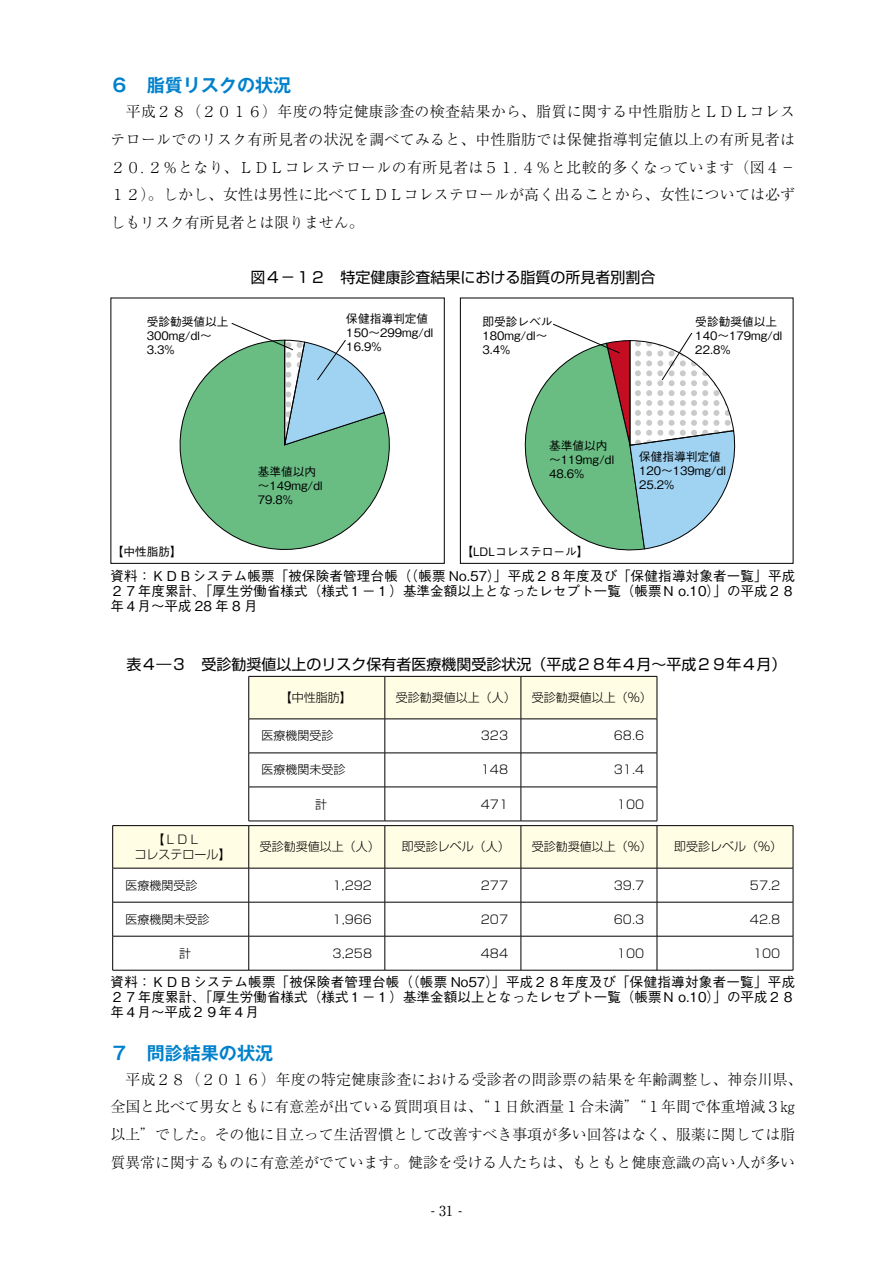
<style>
.page{position:relative;width:893px;height:1263px;background:#fff}
.page>*{position:absolute;margin:0;border:0;box-sizing:border-box;transform-origin:0 0}
.t1{font:700 18px "Gothic MB101 Pro De";color:#0081cc}
.t2{font:15px "Shin Go Pro";color:#000}
.t3{font:300 14.85px/27.6px "Ryumin Pro";letter-spacing:.01em;color:#000}
.t4{font:13.8px "Ryumin Pro";color:#000}
.t5{font:500 13.5px/14.9px "Gothic BBB Pro";letter-spacing:.01em;color:#000;text-align:justify}
.t6{font:300 12px/15px "Shin Go Pro";color:#000}
.t7{font:11.7px/13.8px "Gothic BBB Pr 6 N Medium 90 pv RKSJ H";color:#000}
</style>
<div class="page">
<svg style="left:111px;top:298px;width:682px;height:266px"></svg>
<svg style="left:166px;top:339px;width:236px;height:224px"></svg>
<svg style="left:231px;top:322px;width:154px;height:124px"></svg>
<svg style="left:518px;top:323px;width:224px;height:234px"></svg>
<div style="left:249px;top:677px;width:408px;height:42px;background:#fffde4"></div>
<hr style="left:249px;top:676px;width:136px;height:1px;background:#000">
<hr style="left:248px;top:676px;width:1px;height:43px;background:#000">
<hr style="left:385px;top:676px;width:136px;height:1px;background:#000">
<hr style="left:385px;top:676px;width:1px;height:43px;background:#000">
<hr style="left:521px;top:676px;width:136px;height:1px;background:#000">
<hr style="left:521px;top:676px;width:1px;height:43px;background:#000">
<hr style="left:657px;top:676px;width:1px;height:43px;background:#000">
<hr style="left:249px;top:719px;width:136px;height:1px;background:#000">
<hr style="left:248px;top:719px;width:1px;height:34px;background:#000">
<hr style="left:385px;top:719px;width:136px;height:1px;background:#000">
<hr style="left:385px;top:719px;width:1px;height:34px;background:#000">
<hr style="left:521px;top:719px;width:136px;height:1px;background:#000">
<hr style="left:521px;top:719px;width:1px;height:34px;background:#000">
<hr style="left:657px;top:719px;width:1px;height:34px;background:#000">
<hr style="left:249px;top:753px;width:136px;height:1px;background:#000">
<hr style="left:248px;top:753px;width:1px;height:34px;background:#000">
<hr style="left:385px;top:753px;width:136px;height:1px;background:#000">
<hr style="left:385px;top:753px;width:1px;height:34px;background:#000">
<hr style="left:521px;top:753px;width:136px;height:1px;background:#000">
<hr style="left:521px;top:753px;width:1px;height:34px;background:#000">
<hr style="left:657px;top:753px;width:1px;height:34px;background:#000">
<hr style="left:249px;top:787px;width:136px;height:1px;background:#000">
<hr style="left:248px;top:787px;width:1px;height:34px;background:#000">
<hr style="left:385px;top:787px;width:136px;height:1px;background:#000">
<hr style="left:385px;top:787px;width:1px;height:34px;background:#000">
<hr style="left:521px;top:787px;width:136px;height:1px;background:#000">
<hr style="left:521px;top:787px;width:1px;height:34px;background:#000">
<hr style="left:657px;top:787px;width:1px;height:34px;background:#000">
<hr style="left:249px;top:821px;width:136px;height:1px;background:#000">
<hr style="left:385px;top:821px;width:136px;height:1px;background:#000">
<hr style="left:521px;top:821px;width:136px;height:1px;background:#000">
<div style="left:113px;top:826px;width:680px;height:42px;background:#fffde4"></div>
<hr style="left:112px;top:825px;width:137px;height:1px;background:#000">
<hr style="left:112px;top:826px;width:1px;height:42px;background:#000">
<hr style="left:249px;top:825px;width:136px;height:1px;background:#000">
<hr style="left:248px;top:826px;width:1px;height:42px;background:#000">
<hr style="left:385px;top:825px;width:136px;height:1px;background:#000">
<hr style="left:385px;top:826px;width:1px;height:42px;background:#000">
<hr style="left:521px;top:825px;width:136px;height:1px;background:#000">
<hr style="left:521px;top:826px;width:1px;height:42px;background:#000">
<hr style="left:657px;top:825px;width:136px;height:1px;background:#000">
<hr style="left:657px;top:826px;width:1px;height:42px;background:#000">
<hr style="left:793px;top:826px;width:1px;height:42px;background:#000">
<hr style="left:112px;top:868px;width:137px;height:1px;background:#000">
<hr style="left:112px;top:868px;width:1px;height:34px;background:#000">
<hr style="left:249px;top:868px;width:136px;height:1px;background:#000">
<hr style="left:248px;top:868px;width:1px;height:34px;background:#000">
<hr style="left:385px;top:868px;width:136px;height:1px;background:#000">
<hr style="left:385px;top:868px;width:1px;height:34px;background:#000">
<hr style="left:521px;top:868px;width:136px;height:1px;background:#000">
<hr style="left:521px;top:868px;width:1px;height:34px;background:#000">
<hr style="left:657px;top:868px;width:136px;height:1px;background:#000">
<hr style="left:657px;top:868px;width:1px;height:34px;background:#000">
<hr style="left:793px;top:868px;width:1px;height:34px;background:#000">
<hr style="left:112px;top:902px;width:137px;height:1px;background:#000">
<hr style="left:112px;top:902px;width:1px;height:34px;background:#000">
<hr style="left:249px;top:902px;width:136px;height:1px;background:#000">
<hr style="left:248px;top:902px;width:1px;height:34px;background:#000">
<hr style="left:385px;top:902px;width:136px;height:1px;background:#000">
<hr style="left:385px;top:902px;width:1px;height:34px;background:#000">
<hr style="left:521px;top:902px;width:136px;height:1px;background:#000">
<hr style="left:521px;top:902px;width:1px;height:34px;background:#000">
<hr style="left:657px;top:902px;width:136px;height:1px;background:#000">
<hr style="left:657px;top:902px;width:1px;height:34px;background:#000">
<hr style="left:793px;top:902px;width:1px;height:34px;background:#000">
<hr style="left:112px;top:936px;width:137px;height:1px;background:#000">
<hr style="left:112px;top:936px;width:1px;height:34px;background:#000">
<hr style="left:249px;top:936px;width:136px;height:1px;background:#000">
<hr style="left:248px;top:936px;width:1px;height:34px;background:#000">
<hr style="left:385px;top:936px;width:136px;height:1px;background:#000">
<hr style="left:385px;top:936px;width:1px;height:34px;background:#000">
<hr style="left:521px;top:936px;width:136px;height:1px;background:#000">
<hr style="left:521px;top:936px;width:1px;height:34px;background:#000">
<hr style="left:657px;top:936px;width:136px;height:1px;background:#000">
<hr style="left:657px;top:936px;width:1px;height:34px;background:#000">
<hr style="left:793px;top:936px;width:1px;height:34px;background:#000">
<hr style="left:112px;top:970px;width:137px;height:1px;background:#000">
<hr style="left:249px;top:970px;width:136px;height:1px;background:#000">
<hr style="left:385px;top:970px;width:136px;height:1px;background:#000">
<hr style="left:521px;top:970px;width:136px;height:1px;background:#000">
<hr style="left:657px;top:970px;width:136px;height:1px;background:#000">
<p class="t1" style="left:111px;top:71px;width:182px">６　脂質リスクの状況</p>
<p class="t3" style="left:111px;top:97px;width:686px">　平成２８（２０１６）年度の特定健康診査の検査結果から、脂質に関する中性脂肪とＬＤＬコレステロールでのリスク有所見者の状況を調べてみると、中性脂肪では保健指導判定値以上の有所見者は</p>
<p class="t3" style="left:111px;top:152px;width:686px;text-align:justify">２０. ２％となり、ＬＤＬコレステロールの有所見者は５１. ４％と比較的多くなっています（図４－１２）。しかし、女性は男性に比べてＬＤＬコレステロールが高く出ることから、女性については必ずしもリスク有所見者とは限りません。</p>
<p class="t2" style="left:250px;top:265px;width:406px">図４－１２　特定健康診査結果における脂質の所見者別割合</p>
<p class="t7" style="left:346px;top:311px;width:89px">保健指導判定値<br>150～299mg/dl<br>16.9%</p>
<p class="t7" style="left:147px;top:314px;width:83px">受診勧奨値以上<br>300mg/dl～<br>3.3%</p>
<p class="t7" style="left:482px;top:314px;width:72px">即受診レベル<br>180mg/dl～<br>3.4%</p>
<p class="t7" style="left:695px;top:314px;width:89px">受診勧奨値以上<br>140～179mg/dl<br>22.8%</p>
<p class="t7" style="left:258px;top:464px;width:67px">基準値以内～149mg/dl<br>79.8%</p>
<p class="t7" style="left:549px;top:438px;width:67px">基準値以内～119mg/dl<br>48.6%</p>
<p class="t7" style="left:639px;top:449px;width:89px">保健指導判定値<br>120～139mg/dl<br>25.2%</p>
<p class="t7" style="left:112px;top:544px;width:72px">【中性脂肪】</p>
<p class="t7" style="left:461px;top:544px;width:129px">【LDLコレステロール】</p>
<p class="t5" style="left:111px;top:567px;width:686px">資料：ＫＤＢシステム帳票｢被保険者管理台帳（（帳票 No.57）」平成２８年度及び「保健指導対象者一覧」平成２７年度累計、「厚生労働省様式（様式１－１）基準金額以上となったレセプト一覧（帳票Ｎ o.10）｣の平成２８年４月～平成 28 年 8 月</p>
<p class="t2" style="left:127px;top:652px;width:661px">表４―３　受診勧奨値以上のリスク保有者医療機関受診状況（平成２８年４月～平成２９年４月）</p>
<p class="t6" style="left:280px;top:689px;width:73px">【中性脂肪】</p>
<p class="t6" style="left:396px;top:689px;width:121px">受診勧奨値以上（人）</p>
<p class="t6" style="left:532px;top:689px;width:121px">受診勧奨値以上（％）</p>
<p class="t6" style="left:262px;top:727px;width:73px">医療機関受診</p>
<p class="t6" style="left:481px;top:727px;width:29px">323</p>
<p class="t6" style="left:614px;top:727px;width:32px">68.6</p>
<p class="t6" style="left:262px;top:761px;width:85px">医療機関未受診</p>
<p class="t6" style="left:481px;top:761px;width:29px">148</p>
<p class="t6" style="left:614px;top:761px;width:32px">31.4</p>
<p class="t6" style="left:315px;top:795px;width:13px">計</p>
<p class="t6" style="left:481px;top:795px;width:29px">471</p>
<p class="t6" style="left:617px;top:795px;width:29px">100</p>
<p class="t6" style="left:135px;top:830px;width:97px;text-indent:18px">【ＬＤＬ<br>コレステロール】</p>
<p class="t6" style="left:260px;top:838px;width:121px">受診勧奨値以上（人）</p>
<p class="t6" style="left:402px;top:838px;width:109px">即受診レベル（人）</p>
<p class="t6" style="left:532px;top:838px;width:121px">受診勧奨値以上（％）</p>
<p class="t6" style="left:674px;top:838px;width:109px">即受診レベル（％）</p>
<p class="t6" style="left:125px;top:876px;width:73px">医療機関受診</p>
<p class="t6" style="left:333px;top:876px;width:41px">1,292</p>
<p class="t6" style="left:481px;top:876px;width:29px">277</p>
<p class="t6" style="left:614px;top:876px;width:32px">39.7</p>
<p class="t6" style="left:750px;top:876px;width:32px">57.2</p>
<p class="t6" style="left:125px;top:910px;width:85px">医療機関未受診</p>
<p class="t6" style="left:333px;top:910px;width:41px">1,966</p>
<p class="t6" style="left:481px;top:910px;width:29px">207</p>
<p class="t6" style="left:614px;top:910px;width:32px">60.3</p>
<p class="t6" style="left:750px;top:910px;width:32px">42.8</p>
<p class="t6" style="left:179px;top:944px;width:13px">計</p>
<p class="t6" style="left:333px;top:944px;width:41px">3,258</p>
<p class="t6" style="left:481px;top:944px;width:29px">484</p>
<p class="t6" style="left:617px;top:944px;width:29px">100</p>
<p class="t6" style="left:753px;top:944px;width:29px">100</p>
<p class="t5" style="left:111px;top:973px;width:686px">資料：ＫＤＢシステム帳票｢被保険者管理台帳（（帳票 No57）」平成２８年度及び「保健指導対象者一覧」平成２７年度累計、「厚生労働省様式（様式１－１）基準金額以上となったレセプト一覧（帳票Ｎ o.10）｣の平成２８年４月～平成２９年４月</p>
<p class="t1" style="left:111px;top:1038px;width:164px">７　問診結果の状況</p>
<p class="t3" style="left:111px;top:1064px;width:693px">　平成２８（２０１６）年度の特定健康診査における受診者の問診票の結果を年齢調整し、神奈川県、全国と比べて男女ともに有意差が出ている質問項目は、“１日飲酒量１合未満”“１年間で体重増減３㎏以上”でした。その他に目立って生活習慣として改善すべき事項が多い回答はなく、服薬に関しては脂質異常に関するものに有意差がでています。健診を受ける人たちは、もともと健康意識の高い人が多い</p>
<p class="t4" style="left:431px;top:1199px;width:32px">- 31 -</p>
</div>
